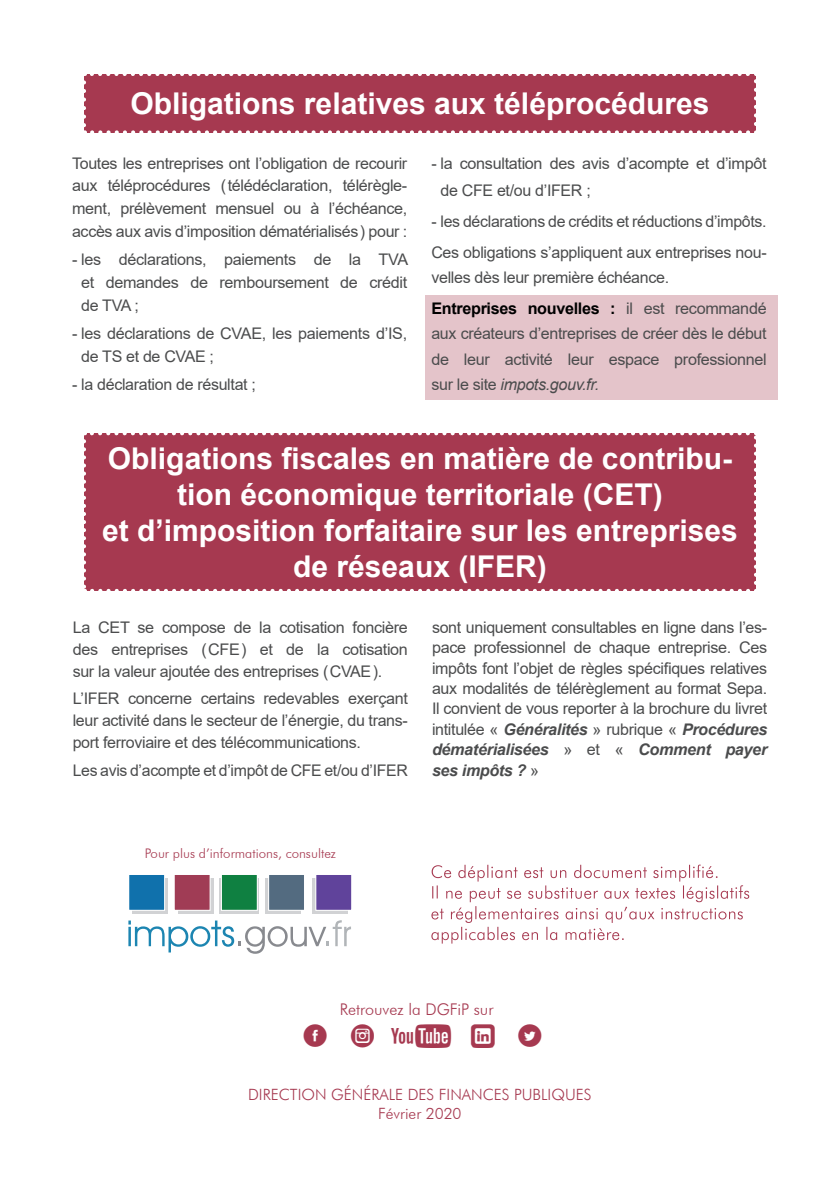
<style>
.page{position:relative;width:840px;height:1191px;background:#fff}
.page>*{position:absolute;margin:0;border:0;box-sizing:border-box;transform-origin:0 0}
.t1{font:35.2px "socialtype";color:#a63950}
.t2{font:700 30px/36px "Arial";color:#fff;text-align:center}
.Sous_titre_1{font:300 16.2px "Futura BT";color:#a63950}
.t3{font:16px/20.4px "Arial";letter-spacing:-.02em;color:#4b4c4d;text-align:justify}
.Sous_titre_1-2{font:300 15.6px "Futura BT";color:#a63950}
.Sous_titre_1-3{font:300 13.2px "Futura BT";color:#a63950}
.s1{font-weight:700;color:#000}
.s2{font-style:italic}
.s3{font-weight:700;font-style:italic}
.s4{font-family:"Sociallogostfb";font-size:28.2px}
</style>
<div class="page">
<div style="left:425px;top:295px;width:352px;height:104px;background:#e4c4ca"></div>
<div style="left:84px;top:74px;width:671px;height:58px;background:#a63950"></div>
<svg style="left:84px;top:82px;width:2px;height:50px"></svg>
<svg style="left:92px;top:130px;width:664px;height:3px"></svg>
<svg style="left:754px;top:74px;width:2px;height:50px"></svg>
<svg style="left:84px;top:74px;width:663px;height:2px"></svg>
<div style="left:84px;top:433px;width:671px;height:158px;background:#a63950"></div>
<svg style="left:84px;top:441px;width:2px;height:150px"></svg>
<svg style="left:92px;top:589px;width:664px;height:2px"></svg>
<svg style="left:754px;top:433px;width:2px;height:150px"></svg>
<svg style="left:84px;top:433px;width:663px;height:2px"></svg>
<svg style="left:431px;top:864px;width:317px;height:79px"></svg>
<svg style="left:128px;top:878px;width:223px;height:76px"></svg>
<div style="left:129px;top:874px;width:35px;height:36px;background:#1071ac"></div>
<div style="left:128px;top:874px;width:37px;height:36px;border:1px solid #fff"></div>
<div style="left:174px;top:874px;width:36px;height:36px;background:#a03c55"></div>
<div style="left:174px;top:874px;width:36px;height:36px;border:1px solid #fff"></div>
<div style="left:221px;top:874px;width:36px;height:36px;background:#0f8041"></div>
<div style="left:221px;top:874px;width:36px;height:36px;border:1px solid #fff"></div>
<div style="left:268px;top:874px;width:36px;height:36px;background:#536b80"></div>
<div style="left:268px;top:874px;width:36px;height:36px;border:1px solid #fff"></div>
<div style="left:315px;top:874px;width:36px;height:36px;background:#60439b"></div>
<div style="left:315px;top:874px;width:37px;height:36px;border:1px solid #fff"></div>
<p class="t2" style="left:130px;top:86px;width:580px">Obligations relatives aux téléprocédures</p>
<p class="t3" style="left:72px;top:152px;width:336px;line-height:22.6px">Toutes les entreprises ont l’obligation de recourir aux téléprocédures (télédéclaration, télérègle&shy;ment, prélèvement mensuel ou à l’échéance, accès aux avis d’imposition dématérialisés) pour :</p>
<p class="t3" style="left:81px;top:248px;width:328px;line-height:22.6px;text-indent:-9px">- les déclarations, paiements de la TVA et demandes de remboursement de crédit de TVA ;</p>
<p class="t3" style="left:81px;top:322px;width:327px;line-height:22.6px;text-indent:-9px">- les déclarations de CVAE, les paiements d’IS, de TS et de CVAE ;</p>
<p class="t3" style="left:72px;top:374px;width:185px">- la déclaration de résultat ;</p>
<p class="t3" style="left:440px;top:149px;width:327px;line-height:27.2px;text-indent:-9px">- la consultation des avis d’acompte et d’impôt de CFE et/ou d’IFER ;</p>
<p class="t3" style="left:431px;top:211px;width:336px">- les déclarations de crédits et réductions d’impôts.</p>
<p class="t3" style="left:431px;top:239px;width:336px;line-height:25.2px">Ces obligations s’appliquent aux entreprises nou&shy;velles dès leur première échéance.</p>
<p class="t3" style="left:431px;top:296px;width:336px;line-height:25.2px"><span class="s1">Entreprises nouvelles :</span> il est recommandé aux créateurs d’entreprises de créer dès le début de leur activité leur espace professionnel sur le site <span class="s2">impots.gouv.fr.</span></p>
<p class="t2" style="left:108px;top:441px;width:625px">Obligations fiscales en matière de contribu&shy;tion économique territoriale (CET)</p>
<p class="t2" style="left:102px;top:513px;width:637px">et d’imposition forfaitaire sur les entreprises de réseaux (IFER)</p>
<p class="t3" style="left:73px;top:616px;width:336px;line-height:21.8px">La CET se compose de la cotisation foncière des entreprises (CFE) et de la cotisation sur la valeur ajoutée des entreprises (CVAE).</p>
<p class="t3" style="left:73px;top:687px;width:336px;line-height:21.8px">L’IFER concerne certains redevables exerçant leur activité dans le secteur de l’énergie, du trans&shy;port ferroviaire et des télécommunications.</p>
<p class="t3" style="left:73px;top:759px;width:336px">Les avis d’acompte et d’impôt de CFE et/ou d’IFER</p>
<p class="t3" style="left:432px;top:617px;width:336px">sont uniquement consultables en ligne dans l’es&shy;pace professionnel de chaque entreprise. Ces impôts font l’objet de règles spécifiques relatives aux modalités de télérèglement au format Sepa.<br>Il convient de vous reporter à la brochure du livret intitulée « <span class="s3">Généralités</span> » rubrique « <span class="s3">Procédures dématérialisées</span> » et « <span class="s3">Comment payer ses impôts ?</span> »</p>
<p class="Sous_titre_1-3" style="left:145px;top:845px;width:193px">Pour plus d’informations, consultez</p>
<p class="Sous_titre_1" style="left:339px;top:999px;width:155px">Retrouvez la DGFiP sur</p>
<p class="t1" style="left:300px;top:1015px;width:245px">B V<span class="s4">B 1</span>A</p>
<p class="Sous_titre_1-2" style="left:248px;top:1085px;width:345px">DIRECTION GÉNÉRALE DES FINANCES PUBLIQUES</p>
<p class="Sous_titre_1-2" style="left:378px;top:1104px;width:85px">Février 2020</p>
</div>
